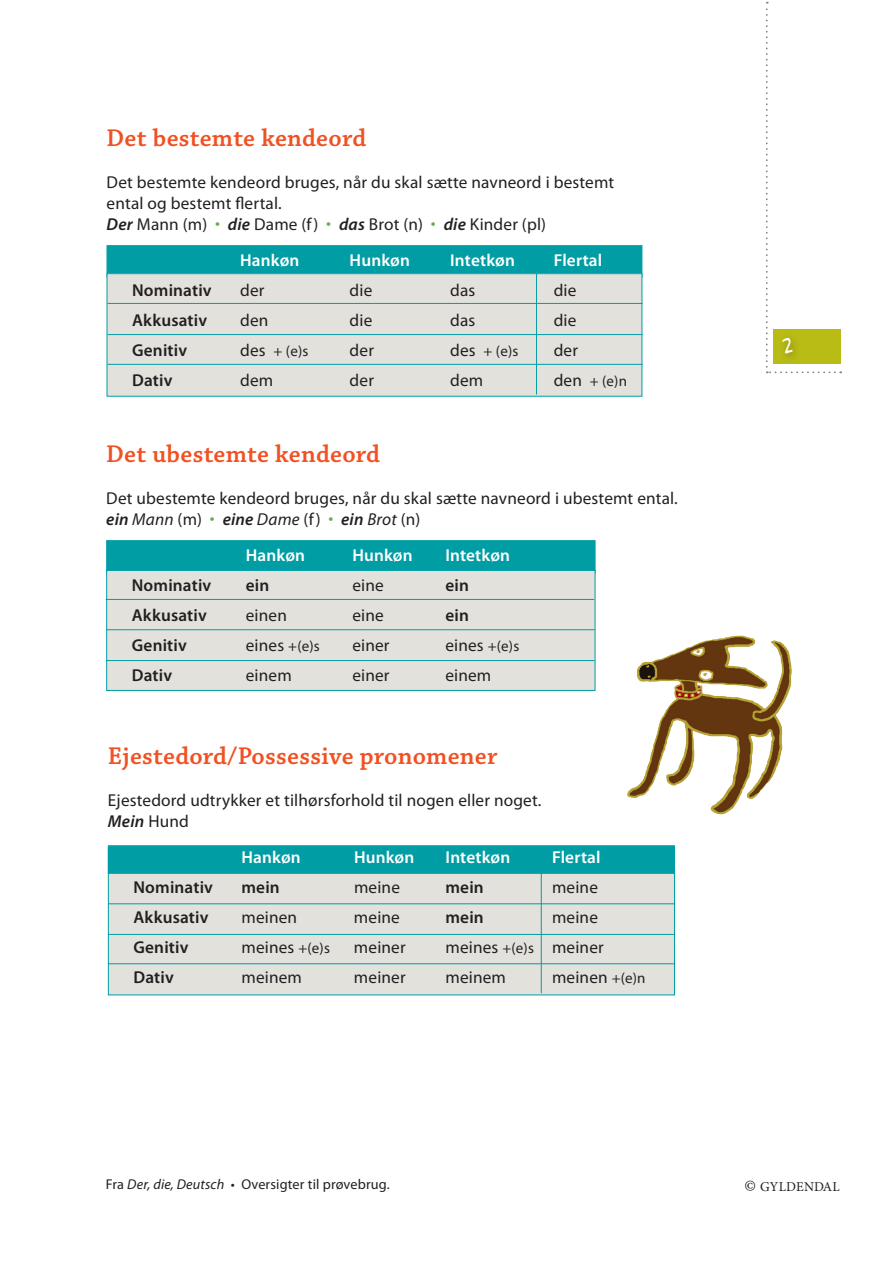
<style>
.page{position:relative;width:893px;height:1263px;background:#fff}
.page>*{position:absolute;margin:0;border:0;box-sizing:border-box;transform-origin:0 0}
.t1{font:27px "Providence";color:#fff}
.t2{font:600 25.5px "Chaparral Pro";letter-spacing:.01em;color:#f15122}
.t3{font:17.25px/21px "Myriad Pro";letter-spacing:.01em;color:#231f20}
.t4{font:600 17.25px "Myriad Pro";letter-spacing:.01em;color:#231f20}
.t5{font:600 17.25px "Myriad Pro";letter-spacing:.01em;color:#fff}
.t6{font:italic 17.25px "Myriad Pro";letter-spacing:.01em;color:#231f20}
.t7{font:italic 600 17.25px "Myriad Pro";color:#231f20}
.t8{font:15px "Myriad Pro";color:#231f20}
.t9{font:14.25px "Myriad Pro";letter-spacing:.01em;color:#231f20}
.t10{font:13.5px "Minion Pro";letter-spacing:.01em;color:#231f20}
.s1{font-weight:600;font-style:italic}
.s2{font-family:"Myriad";color:#67ad44}
.s3{font-size:17.25px}
.s4{font-weight:600}
.s5{font-style:normal}
.s6{font-family:"Myriad";font-style:normal;color:#67ad44}
.s7{font-size:15px}
.s8{font-weight:400;font-style:normal}
.s9{font-style:italic}
.s10{font-size:16.5px}
</style>
<div class="page">
<div style="left:106px;top:540px;width:489px;height:33px;background:#009da5;border:1px solid #009da5"></div>
<div style="left:106px;top:570px;width:489px;height:121px;background:#e2e1dc;border:1px solid #009da5"></div>
<svg style="left:766px;top:2px;width:75px;height:371px"></svg>
<div style="left:774px;top:329px;width:67px;height:35px;background:#b9bc15"></div>
<div style="left:776px;top:332px;width:26px;height:31px;background:#231f20;opacity:.45"></div>
<hr style="left:106px;top:599px;width:488px;height:1px;background:#009da5">
<hr style="left:106px;top:629px;width:489px;height:1px;background:#009da5">
<hr style="left:106px;top:660px;width:489px;height:1px;background:#009da5">
<div style="left:107px;top:245px;width:535px;height:33px;background:#009da5;border:1px solid #009da5"></div>
<div style="left:107px;top:274px;width:535px;height:122px;background:#e2e1dc"></div>
<div style="left:107px;top:273px;width:535px;height:124px;border:1px solid #009da5"></div>
<hr style="left:108px;top:303px;width:534px;height:1px;background:#009da5">
<hr style="left:108px;top:334px;width:534px;height:1px;background:#009da5">
<hr style="left:108px;top:364px;width:534px;height:1px;background:#009da5">
<hr style="left:536px;top:249px;width:1px;height:145px;background:#009da5">
<div style="left:108px;top:847px;width:567px;height:148px;background:#e2e1dc"></div>
<div style="left:108px;top:845px;width:567px;height:29px;background:#009da5;border:1px solid #009da5"></div>
<hr style="left:108px;top:903px;width:566px;height:1px;background:#009da5">
<hr style="left:108px;top:934px;width:566px;height:1px;background:#009da5">
<hr style="left:108px;top:963px;width:566px;height:1px;background:#009da5">
<hr style="left:541px;top:856px;width:1px;height:137px;background:#009da5">
<img style="left:627px;top:636px;width:112px;height:162px">
<p class="t2" style="left:107px;top:124px;width:261px">Det bestemte kendeord</p>
<p class="t3" style="left:107px;top:172px;width:509px">Det bestemte kendeord bruges, når du skal sætte navneord i bestemt ental og bestemt flertal.</p>
<p class="t3" style="left:107px;top:214px;width:441px"><span class="s1">Der</span> Mann (m) <span class="s2">•</span> <span class="s1">die</span> Dame (f) <span class="s2">•</span> <span class="s1">das</span> Brot (n) <span class="s2">•</span> <span class="s1">die</span> Kinder (pl)</p>
<p class="t5" style="left:240px;top:250px;width:61px">Hankøn</p>
<p class="t5" style="left:350px;top:250px;width:62px">Hunkøn</p>
<p class="t5" style="left:450px;top:250px;width:66px">Intetkøn</p>
<p class="t5" style="left:554px;top:250px;width:50px">Flertal</p>
<p class="t4" style="left:132px;top:280px;width:81px">Nominativ</p>
<p class="t3" style="left:240px;top:280px;width:26px">der</p>
<p class="t3" style="left:350px;top:280px;width:24px">die</p>
<p class="t3" style="left:450px;top:280px;width:27px">das</p>
<p class="t3" style="left:554px;top:280px;width:24px">die</p>
<p class="t4" style="left:132px;top:310px;width:76px">Akkusativ</p>
<p class="t3" style="left:240px;top:310px;width:30px">den</p>
<p class="t3" style="left:350px;top:310px;width:24px">die</p>
<p class="t3" style="left:450px;top:310px;width:27px">das</p>
<p class="t3" style="left:554px;top:310px;width:24px">die</p>
<p class="t4" style="left:132px;top:340px;width:57px">Genitiv</p>
<p class="t8" style="left:240px;top:342px;width:70px"><span class="s3">des</span> + (e)s</p>
<p class="t3" style="left:350px;top:340px;width:26px">der</p>
<p class="t8" style="left:450px;top:342px;width:70px"><span class="s3">des</span> + (e)s</p>
<p class="t3" style="left:554px;top:340px;width:26px">der</p>
<p class="t4" style="left:132px;top:370px;width:42px">Dativ</p>
<p class="t3" style="left:240px;top:370px;width:35px">dem</p>
<p class="t3" style="left:350px;top:370px;width:26px">der</p>
<p class="t3" style="left:450px;top:370px;width:35px">dem</p>
<p class="t8" style="left:554px;top:372px;width:75px"><span class="s3">den</span> + (e)n</p>
<p class="t2" style="left:106px;top:440px;width:275px">Det ubestemte kendeord</p>
<p class="t3" style="left:106px;top:488px;width:573px">Det ubestemte kendeord bruges, når du skal sætte navneord i ubestemt ental.</p>
<p class="t6" style="left:106px;top:509px;width:316px"><span class="s4">ein</span> Mann <span class="s5">(m)</span> <span class="s6">•</span> <span class="s4">eine</span> Dame <span class="s5">(f)</span> <span class="s6">•</span> <span class="s4">ein</span> Brot <span class="s5">(n)</span></p>
<p class="t5" style="left:246px;top:544px;width:61px">Hankøn</p>
<p class="t5" style="left:352px;top:544px;width:62px">Hunkøn</p>
<p class="t5" style="left:445px;top:544px;width:66px">Intetkøn</p>
<p class="t4" style="left:132px;top:574px;width:81px">Nominativ</p>
<p class="t4" style="left:246px;top:574px;width:25px">ein</p>
<p class="t3" style="left:352px;top:575px;width:33px">eine</p>
<p class="t4" style="left:445px;top:574px;width:25px">ein</p>
<p class="t4" style="left:132px;top:604px;width:76px">Akkusativ</p>
<p class="t3" style="left:246px;top:605px;width:43px">einen</p>
<p class="t3" style="left:352px;top:605px;width:33px">eine</p>
<p class="t4" style="left:445px;top:604px;width:25px">ein</p>
<p class="t4" style="left:132px;top:634px;width:57px">Genitiv</p>
<p class="t3" style="left:246px;top:635px;width:75px">eines <span class="s7">+(e)s</span></p>
<p class="t3" style="left:352px;top:635px;width:39px">einer</p>
<p class="t3" style="left:445px;top:635px;width:75px">eines <span class="s7">+(e)s</span></p>
<p class="t4" style="left:132px;top:664px;width:42px">Dativ</p>
<p class="t3" style="left:246px;top:665px;width:47px">einem</p>
<p class="t3" style="left:352px;top:665px;width:39px">einer</p>
<p class="t3" style="left:445px;top:665px;width:47px">einem</p>
<p class="t2" style="left:108px;top:741px;width:391px">Ejestedord/Possessive pronomener</p>
<p class="t3" style="left:108px;top:789px;width:435px">Ejestedord udtrykker et tilhørsforhold til nogen eller noget.</p>
<p class="t7" style="left:108px;top:810px;width:82px">Mein <span class="s8">Hund</span></p>
<p class="t5" style="left:241px;top:846px;width:61px">Hankøn</p>
<p class="t5" style="left:354px;top:846px;width:62px">Hunkøn</p>
<p class="t5" style="left:445px;top:846px;width:66px">Intetkøn</p>
<p class="t5" style="left:552px;top:846px;width:50px">Flertal</p>
<p class="t4" style="left:133px;top:876px;width:81px">Nominativ</p>
<p class="t4" style="left:241px;top:876px;width:40px">mein</p>
<p class="t3" style="left:354px;top:876px;width:47px">meine</p>
<p class="t4" style="left:445px;top:876px;width:40px">mein</p>
<p class="t3" style="left:552px;top:876px;width:47px">meine</p>
<p class="t4" style="left:133px;top:906px;width:76px">Akkusativ</p>
<p class="t3" style="left:241px;top:906px;width:57px">meinen</p>
<p class="t3" style="left:354px;top:906px;width:47px">meine</p>
<p class="t4" style="left:445px;top:906px;width:40px">mein</p>
<p class="t3" style="left:552px;top:906px;width:47px">meine</p>
<p class="t4" style="left:133px;top:936px;width:57px">Genitiv</p>
<p class="t3" style="left:241px;top:936px;width:90px">meines <span class="s7">+(e)s</span></p>
<p class="t3" style="left:354px;top:936px;width:53px">meiner</p>
<p class="t3" style="left:445px;top:936px;width:160px">meines <span class="s7">+(e)s</span> meiner</p>
<p class="t4" style="left:133px;top:966px;width:42px">Dativ</p>
<p class="t3" style="left:241px;top:966px;width:62px">meinem</p>
<p class="t3" style="left:354px;top:966px;width:53px">meiner</p>
<p class="t3" style="left:445px;top:966px;width:62px">meinem</p>
<p class="t3" style="left:552px;top:966px;width:95px">meinen <span class="s7">+(e)n</span></p>
<p class="t1" style="left:780px;top:328px;width:16px">2</p>
<p class="t9" style="left:106px;top:1176px;width:285px">Fra <span class="s9">Der, die, Deutsch</span> • Oversigter til prøvebrug.</p>
<p class="t10" style="left:745px;top:1177px;width:97px"><span class="s10">©</span> GYLDENDAL</p>
</div>
